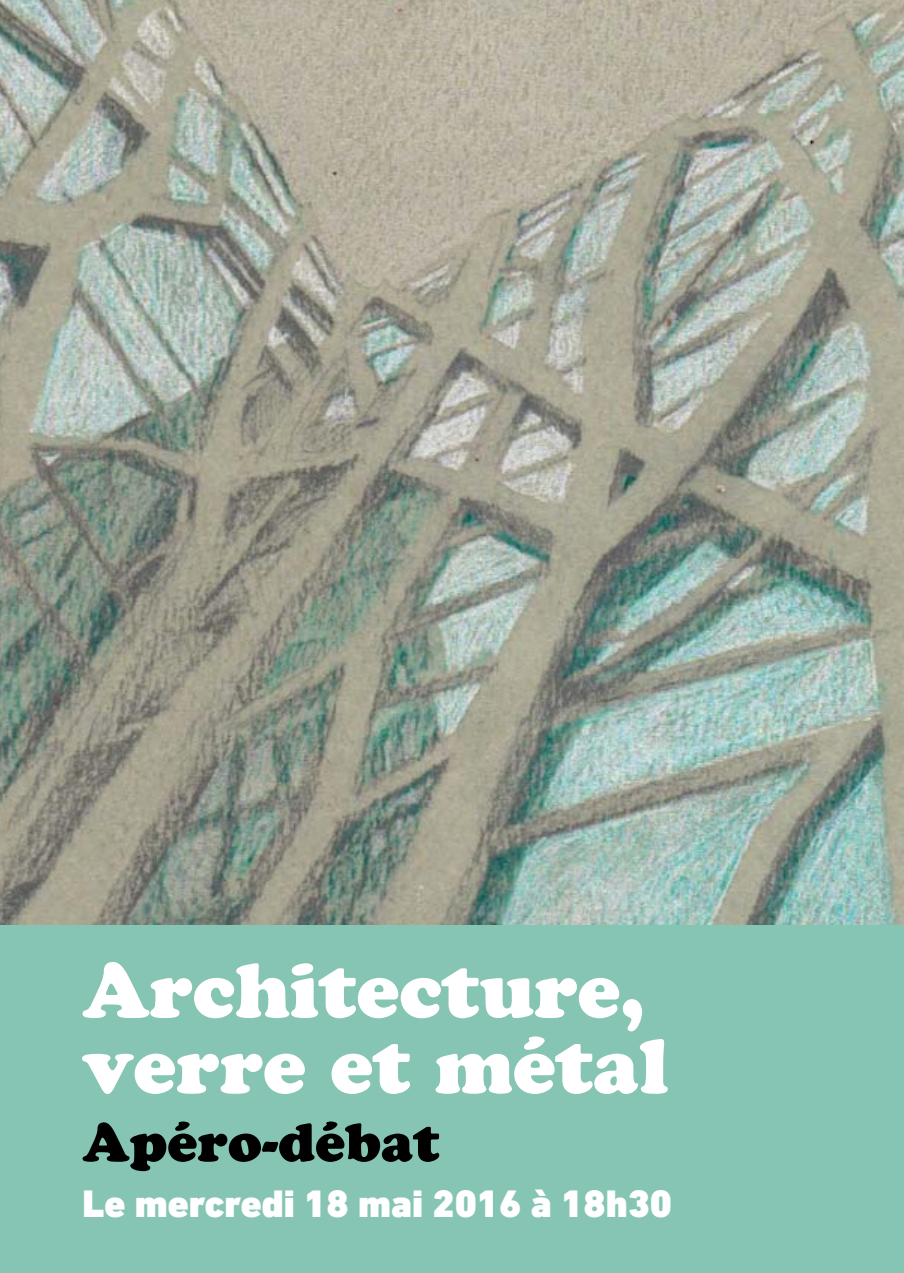
<style>
.page{position:relative;width:904px;height:1273px;background:#fff}
.page>*{position:absolute;margin:0;border:0;box-sizing:border-box;transform-origin:0 0}
.t1{font:76.8px/75.6px "Cooper Black Std";color:#fff}
.t2{font:54px "Cooper Black Std";color:#000}
.t3{font:900 39px "DIN Next LT Pro";color:#fff}
</style>
<div class="page">
<img style="left:0;top:0;width:903px;height:924px">
<div style="left:0;top:924px;width:903px;height:348px;background:#86c5b4"></div>
<h1 class="t1" style="left:82px;top:952px;width:587px">Architecture, verre et métal</h1>
<h2 class="t2" style="left:82px;top:1109px;width:358px">Apéro-débat</h2>
<p class="t3" style="left:82px;top:1179px;width:591px">Le mercredi 18 mai 2016 à 18h30</p>
</div>
